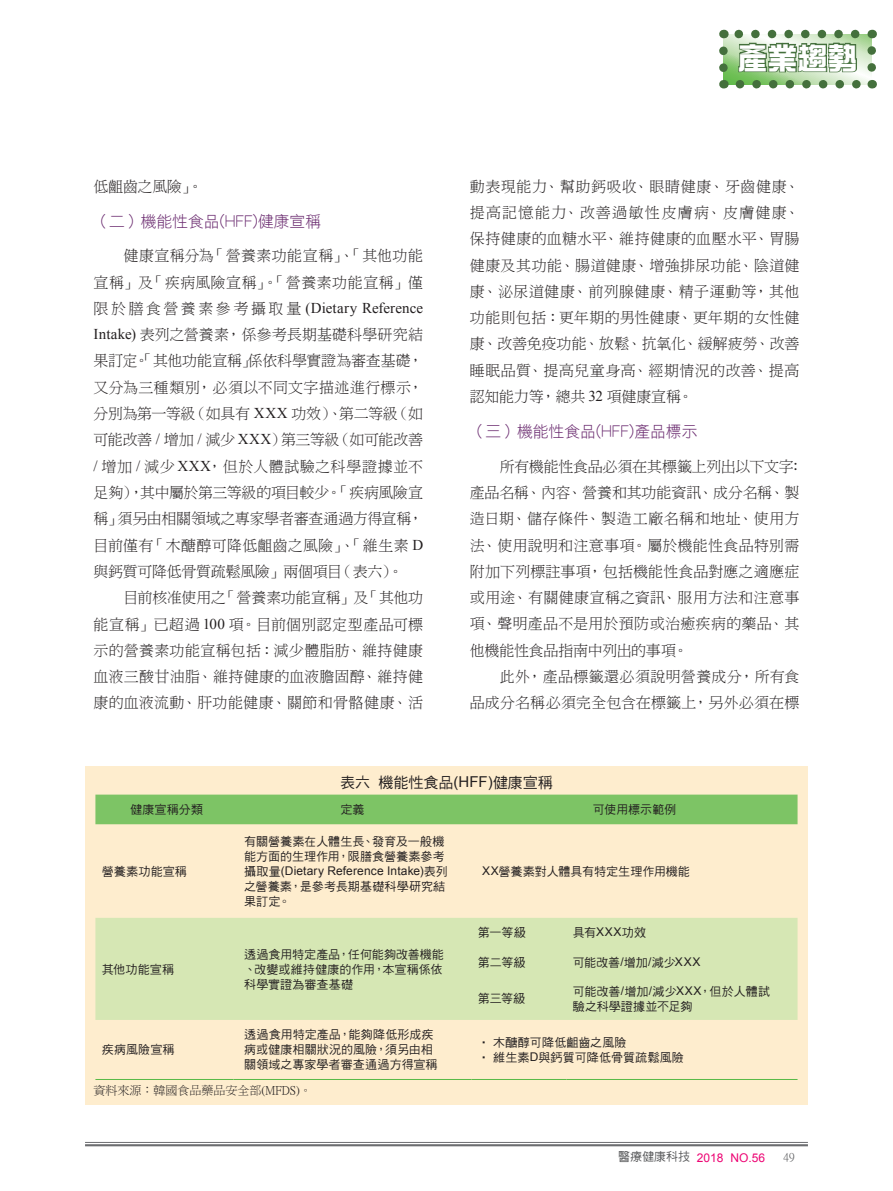
<style>
.page{position:relative;width:893px;height:1191px;background:#fff}
.page>*{position:absolute;margin:0;border:0;box-sizing:border-box;transform-origin:0 0}
.t1{font:30px "DF Zong Yi W9 WIN BF";color:#fff}
.t2{font:15.75px "DF Hei W3 WINP BF";color:#69296e}
.t3{font:15px/26.2px "DF Ming W3 WIN BF";letter-spacing:.01em;color:#231f20;text-align:justify}
.t4{font:15px/26.2px "DF Ming W3 WIN BF";letter-spacing:.03em;color:#231f20;text-align:right}
.t5{font:15px "Times New Roman";letter-spacing:.005em;color:#231f20}
.t6{font:15px "DF Hei W5 WIN BF";color:#231f20}
.t7{font:12px/15px "DF Hei W5 WINP BF";letter-spacing:.01em;color:#231f20}
.t8{font:12px "Arial";letter-spacing:.01em;color:#231f20}
.t9{font:12px "P Ming Li U";color:#231f20}
.t10{font:12px "Arial";color:#ed0373}
.t11{font:12px "P Ming Li U";color:#57585a}
.s1{font-family:"DF Ming W3 WIN BF"}
.s2{font-family:"Times New Roman"}
.s3{font-family:"Arial"}
.s4{font-family:"DF Hei W5 WINP BF"}
.s5{font-family:"DF Hei W5 WINP BF";color:#57585a}
</style>
<div class="page">
<hr style="left:85px;top:1142px;width:723px;height:1px;background:#6c6d70">
<hr style="left:85px;top:1144px;width:723px;height:2px;background:#6c6d70">
<svg style="left:719px;top:30px;width:157px;height:58px;background:#97b78e"></svg>
<div style="left:85px;top:767px;width:723px;height:337px;background:#feedce"></div>
<div style="left:95px;top:794px;width:702px;height:30px;background:#7dc465"></div>
<div style="left:95px;top:918px;width:702px;height:102px;background:#d6e7b4"></div>
<hr style="left:95px;top:1079px;width:138px;height:1px;background:#59ba47">
<hr style="left:233px;top:1079px;width:238px;height:1px;background:#59ba47">
<hr style="left:471px;top:1079px;width:95px;height:1px;background:#59ba47">
<hr style="left:566px;top:1079px;width:231px;height:1px;background:#59ba47">
<p class="t3" style="left:94px;top:173px;width:111px">低齟齒之風險」。</p>
<p class="t2" style="left:94px;top:213px;width:229px">（二）機能性食品(HFF)健康宣稱</p>
<p class="t4" style="left:94px;top:243px;width:331px">健康宣稱分為「營養素功能宣稱」、「其他功能<br>宣稱」及「疾病風險宣稱」。「營養素功能宣稱」僅</p>
<p class="t5" style="left:94px;top:298px;width:331px"><span class="s1">限於膳食營養素參考攝取量</span> (Dietary Reference</p>
<p class="t3" style="left:94px;top:321px;width:331px"><span class="s2">Intake)</span> 表列之營養素，係參考長期基礎科學研究結果訂定。「其他功能宣稱」係依科學實證為審查基礎，又分為三種類別，必須以不同文字描述進行標示，分別為第一等級（如具有 <span class="s2">XXX</span> 功效）、第二等級（如可能改善 <span class="s2">/</span> 增加 <span class="s2">/</span> 減少 <span class="s2">XXX</span>）第三等級（如可能改善<span class="s2">/</span> 增加 <span class="s2">/</span> 減少 <span class="s2">XXX</span>，但於人體試驗之科學證據並不足夠），其中屬於第三等級的項目較少。「疾病風險宣稱」須另由相關領域之專家學者審查通過方得宣稱，目前僅有「木醣醇可降低齟齒之風險」、「維生素 <span class="s2">D</span>與鈣質可降低骨質疏鬆風險」兩個項目（表六）。</p>
<p class="t3" style="left:94px;top:584px;width:331px;text-indent:30px">目前核准使用之「營養素功能宣稱」及「其他功能宣稱」已超過 <span class="s2">100</span> 項。目前個別認定型產品可標示的營養素功能宣稱包括：減少體脂肪、維持健康血液三酸甘油脂、維持健康的血液膽固醇、維持健康的血液流動、肝功能健康、關節和骨骼健康、活</p>
<h1 class="t1" style="left:738px;top:43px;width:122px">產業趨勢</h1>
<p class="t3" style="left:470px;top:173px;width:331px">動表現能力、幫助鈣吸收、眼睛健康、牙齒健康、提高記憶能力、改善過敏性皮膚病、皮膚健康、保持健康的血糖水平、維持健康的血壓水平、胃腸健康及其功能、腸道健康、增強排尿功能、陰道健康、泌尿道健康、前列腺健康、精子運動等，其他功能則包括：更年期的男性健康、更年期的女性健康、改善免疫功能、放鬆、抗氧化、緩解疲勞、改善睡眠品質、提高兒童身高、經期情況的改善、提高認知能力等，總共 <span class="s2">32</span> 項健康宣稱。</p>
<p class="t2" style="left:470px;top:424px;width:229px">（三）機能性食品(HFF)產品標示</p>
<p class="t3" style="left:470px;top:453px;width:335px;text-align:left;text-indent:30px">所有機能性食品必須在其標籤上列出以下文字：產品名稱、內容、營養和其功能資訊、成分名稱、製造日期、儲存條件、製造工廠名稱和地址、使用方法、使用說明和注意事項。屬於機能性食品特別需附加下列標註事項，包括機能性食品對應之適應症或用途、有關健康宣稱之資訊、服用方法和注意事項、聲明產品不是用於預防或治癒疾病的藥品、其他機能性食品指南中列出的事項。</p>
<p class="t3" style="left:470px;top:663px;width:331px;text-align:right">此外，產品標籤還必須說明營養成分，所有食<br>品成分名稱必須完全包含在標籤上，另外必須在標</p>
<p class="t6" style="left:340px;top:775px;width:214px">表六機能性食品<span class="s3">(HFF)</span>健康宣稱</p>
<p class="t7" style="left:130px;top:802px;width:74px">健康宣稱分類</p>
<p class="t7" style="left:340px;top:802px;width:26px">定義</p>
<p class="t7" style="left:593px;top:802px;width:85px">可使用標示範例</p>
<p class="t7" style="left:102px;top:863px;width:87px">營養素功能宣稱</p>
<p class="t7" style="left:102px;top:961px;width:74px">其他功能宣稱</p>
<p class="t7" style="left:244px;top:833px;width:202px">有關營養素在人體生長、發育及一般機能方面的生理作用，限膳食營養素參考</p>
<p class="t8" style="left:244px;top:862px;width:205px"><span class="s4">攝取量</span>(Dietary Reference Intake)<span class="s4">表列</span></p>
<p class="t7" style="left:244px;top:878px;width:203px">之營養素，是參考長期基礎科學研究結果訂定。</p>
<p class="t7" style="left:244px;top:946px;width:201px;text-align:justify">透過食用特定產品，任何能夠改善機能、改變或維持健康的作用，本宣稱係依科學實證為審查基礎</p>
<p class="t7" style="left:482px;top:863px;width:209px"><span class="s3">XX</span>營養素對人體具有特定生理作用機能</p>
<p class="t7" style="left:478px;top:925px;width:49px">第一等級</p>
<p class="t7" style="left:573px;top:925px;width:75px">具有<span class="s3">XXX</span>功效</p>
<p class="t7" style="left:478px;top:955px;width:49px">第二等級</p>
<p class="t7" style="left:573px;top:955px;width:129px">可能改善<span class="s3">/</span>增加<span class="s3">/</span>減少<span class="s3">XXX</span></p>
<p class="t7" style="left:478px;top:991px;width:49px">第三等級</p>
<p class="t7" style="left:573px;top:983px;width:199px">可能改善<span class="s3">/</span>增加<span class="s3">/</span>減少<span class="s3">XXX</span>，但於人體試驗之科學證據並不足夠</p>
<p class="t7" style="left:244px;top:1027px;width:195px">透過食用特定產品，能夠降低形成疾病或健康相關狀況的風險，須另由相關領域之專家學者審查通過方得宣稱</p>
<p class="t7" style="left:478px;top:1034px;width:208px">‧ 木醣醇可降低齟齒之風險<br>‧ 維生素<span class="s3">D</span>與鈣質可降低骨質疏鬆風險</p>
<p class="t9" style="left:94px;top:1084px;width:220px">資料來源：韓國食品藥品安全部(MFDS)。</p>
<p class="t7" style="left:102px;top:1042px;width:74px">疾病風險宣稱</p>
<p class="t10" style="left:618px;top:1149px;width:148px"><span class="s5">醫療健康科技</span> 2018 NO.56</p>
<p class="t11" style="left:783px;top:1151px;width:13px">49</p>
</div>
